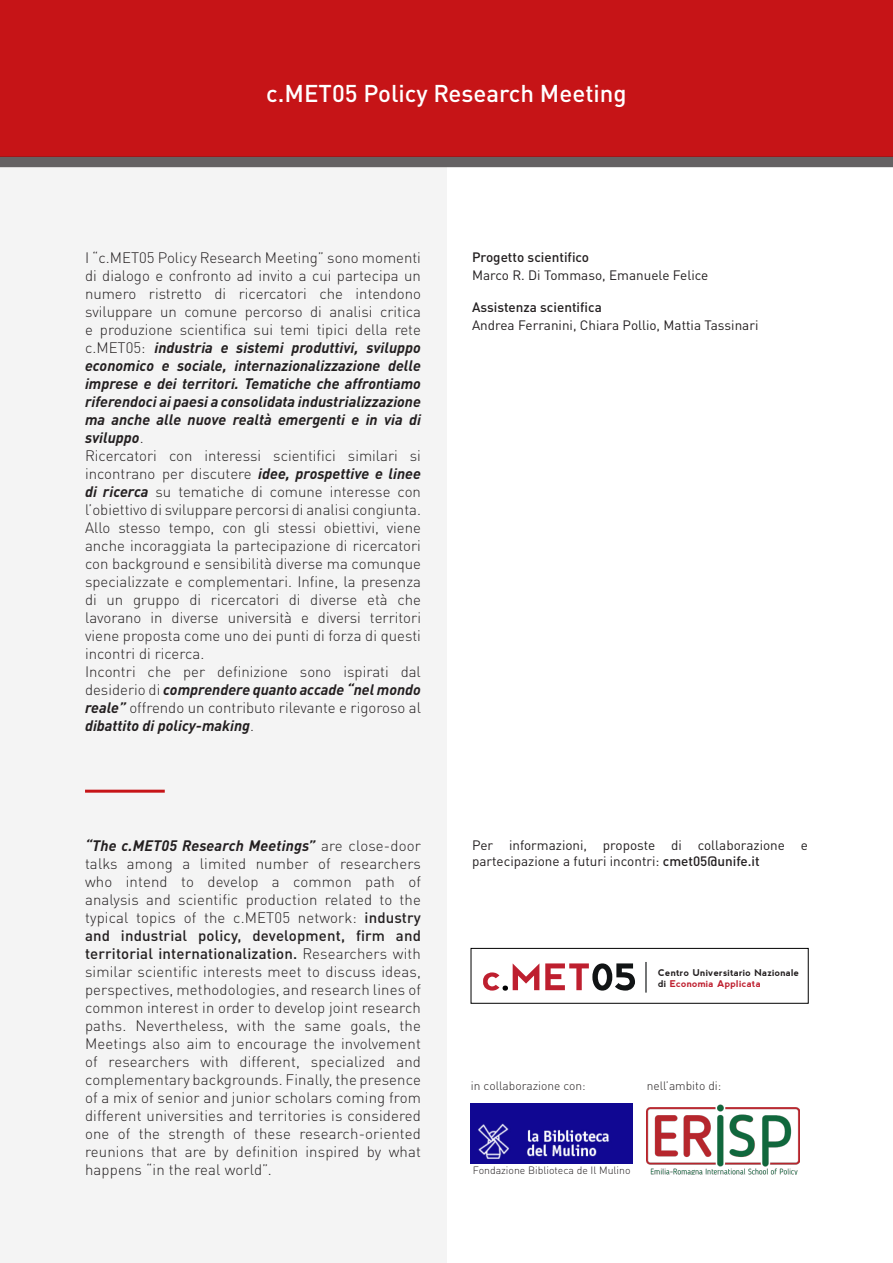
<style>
.page{position:relative;width:893px;height:1263px;background:#fff}
.page>*{position:absolute;margin:0;border:0;box-sizing:border-box;transform-origin:0 0}
.t1{font:500 24px "DIN Pro";color:#fff}
.t2{font:300 15px/18px "DIN Pro";color:#231f20;text-align:justify}
.t3{font:italic 700 15px/18px "DIN Pro";color:#231f20;text-align:justify}
.t4{font:13.5px/16.2px "DIN Pro";color:#231f20}
.t5{font:500 13.5px "DIN Pro";color:#231f20}
.t6{font:300 12px "DIN Pro";color:#231f20}
.t7{font:300 10.5px "DIN Pro";color:#231f20}
.t8{font:700 9.3px/10.9px "nevis";letter-spacing:.025em;color:#231f20}
.s1{font-weight:300;font-style:normal}
.s2{font-weight:700;font-style:italic}
.s3{font-weight:500}
.s4{color:#be1f2f}
</style>
<div class="page">
<div style="left:0;top:167px;width:446px;height:1096px;background:#f4f4f4"></div>
<div style="left:0;top:0;width:893px;height:157px;background:#c61417"></div>
<hr style="left:645px;top:962px;width:2px;height:30px;background:#111415">
<div style="left:471px;top:948px;width:337px;height:55px;border:1px solid #000001"></div>
<svg style="left:483px;top:963px;width:56px;height:28px"></svg>
<svg style="left:545px;top:963px;width:90px;height:27px"></svg>
<img style="left:471px;top:1103px;width:161px;height:60px">
<div style="left:0;top:157px;width:893px;height:10px;background:#656263"></div>
<hr style="left:85px;top:790px;width:80px;height:3px;background:#c61417">
<img style="left:647px;top:1104px;width:152px;height:71px">
<p class="t1" style="left:266px;top:74px;width:362px">c.MET05 Policy Research Meeting</p>
<p class="t3" style="left:85px;top:247px;width:337px"><span class="s1">I “c.MET05 Policy Research Meeting” sono momenti di dialogo e confronto ad invito a cui partecipa un numero ristretto di ricercatori che intendono sviluppare un comune percorso di analisi critica e produzione scientifica sui temi tipici della rete c.MET05:</span> industria e sistemi produttivi, sviluppo economico e sociale, internazionalizzazione delle imprese e dei territori. Tematiche che affrontiamo riferendoci ai paesi a consolidata industrializzazione ma anche alle nuove realtà emergenti e in via di sviluppo<span class="s1">.</span></p>
<p class="t2" style="left:85px;top:445px;width:337px">Ricercatori con interessi scientifici similari si incontrano per discutere <span class="s2">idee, prospettive e linee di ricerca</span> su tematiche di comune interesse con l’obiettivo di sviluppare percorsi di analisi congiunta.<br>Allo stesso tempo, con gli stessi obiettivi, viene anche incoraggiata la partecipazione di ricercatori con background e sensibilità diverse ma comunque specializzate e complementari. Infine, la presenza di un gruppo di ricercatori di diverse età che lavorano in diverse università e diversi territori viene proposta come uno dei punti di forza di questi incontri di ricerca.</p>
<p class="t2" style="left:85px;top:661px;width:337px">Incontri che per definizione sono ispirati dal desiderio di <span class="s2">comprendere quanto accade “nel mondo reale”</span> offrendo un contributo rilevante e rigoroso al <span class="s2">dibattito di policy-making</span>.</p>
<p class="t2" style="left:85px;top:835px;width:337px"><span class="s2">“The c.MET05 Research Meetings”</span> are close-door talks among a limited number of researchers who intend to develop a common path of analysis and scientific production related to the typical topics of the c.MET05 network: <span class="s3">industry and industrial policy, development, firm and territorial internationalization.</span> Researchers with similar scientific interests meet to discuss ideas, perspectives, methodologies, and research lines of common interest in order to develop joint research paths. Nevertheless, with the same goals, the Meetings also aim to encourage the involvement of researchers with different, specialized and complementary backgrounds. Finally, the presence of a mix of senior and junior scholars coming from different universities and territories is considered one of the strength of these research-oriented reunions that are by definition inspired by what happens “in the real world”.</p>
<p class="t5" style="left:472px;top:246px;width:119px">Progetto scientifico</p>
<p class="t4" style="left:472px;top:266px;width:238px">Marco R. Di Tommaso, Emanuele Felice</p>
<p class="t5" style="left:472px;top:297px;width:131px">Assistenza scientifica</p>
<p class="t4" style="left:472px;top:316px;width:288px">Andrea Ferranini, Chiara Pollio, Mattia Tassinari</p>
<p class="t4" style="left:472px;top:835px;width:337px">Per informazioni, proposte di collaborazione e partecipazione a futuri incontri: <span class="s3">cmet05@unife.it</span></p>
<p class="t8" style="left:658px;top:967px;width:143px">Centro Universitario Nazionale di <span class="s4">Economia Applicata</span></p>
<p class="t6" style="left:471px;top:1077px;width:116px">in collaborazione con:</p>
<p class="t6" style="left:647px;top:1077px;width:76px">nell’ambito di:</p>
<p class="t7" style="left:473px;top:1162px;width:159px">Fondazione Biblioteca de Il Mulino</p>
</div>
